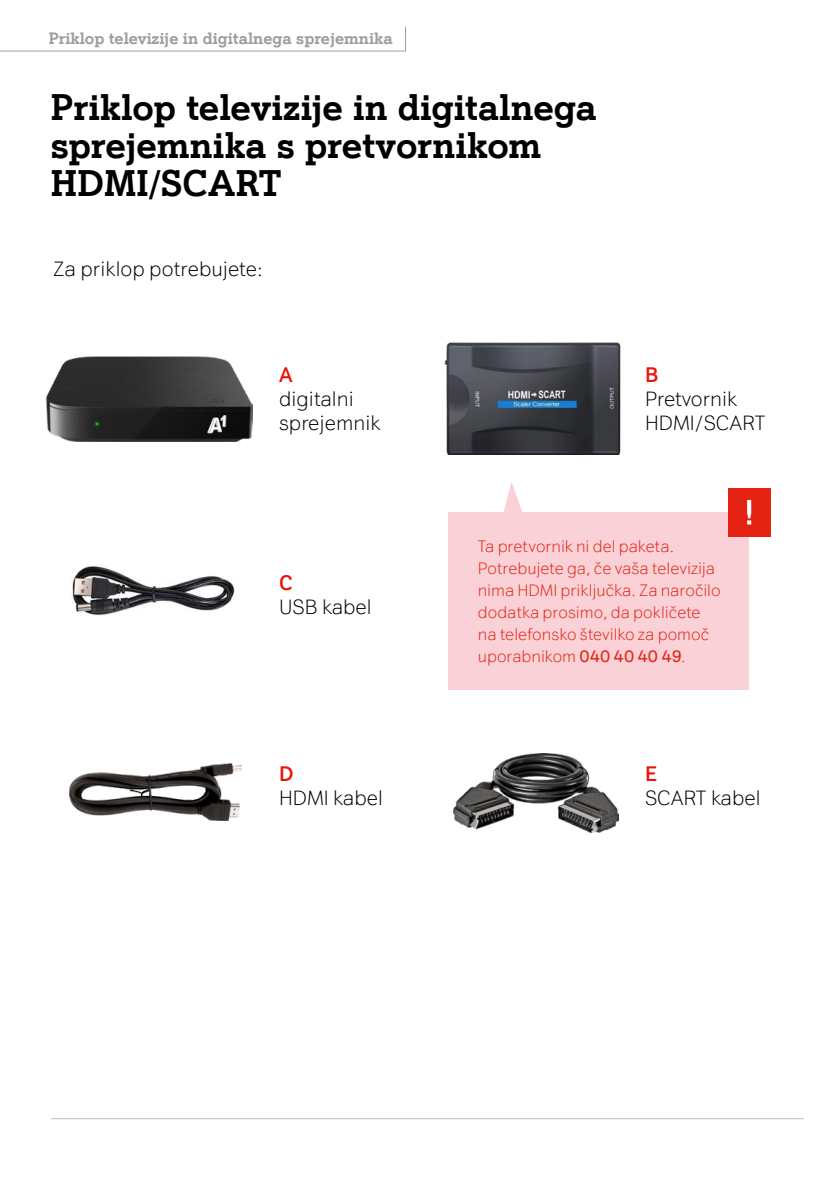
<style>
.page{position:relative;width:840px;height:1191px;background:#fff}
.page>*{position:absolute;margin:0;border:0;box-sizing:border-box;transform-origin:0 0}
.t1{font:700 36px/38px "A1 Serif";color:#000}
.t2{font:300 20px/24px "A1 Sans";color:#000}
.t3{font:700 20px "A1 Sans";color:#eb140a}
.t4{font:300 16px/22px "A1 Sans";letter-spacing:-.005em;color:#e42313}
.t5{font:700 16px "A1 Serif";color:#9d9d9c}
.s1{font-weight:500}
</style>
<div class="page">
<hr style="left:51px;top:1118px;width:752px;height:1px;background:#bcbcbc">
<div style="left:448px;top:512px;width:300px;height:178px;background:#f9d1d6"></div>
<div style="left:727px;top:488px;width:43px;height:48px;background:#e42313"></div>
<svg style="left:747px;top:500px;width:3px;height:24px"></svg>
<img style="left:46px;top:356px;width:206px;height:85px">
<img style="left:444px;top:342px;width:177px;height:113px">
<img style="left:72px;top:566px;width:163px;height:49px">
<img style="left:453px;top:753px;width:164px;height:80px">
<img style="left:69px;top:763px;width:173px;height:57px">
<svg style="left:503px;top:482px;width:19px;height:30px"></svg>
<svg style="left:0;top:26px;width:406px;height:26px"></svg>
<p class="t5" style="left:49px;top:27px;width:345px">Priklop televizije in digitalnega sprejemnika</p>
<h1 class="t1" style="left:51px;top:87px;width:547px">Priklop televizije in digitalnega sprejemnika s pretvornikom<br>HDMI/SCART</h1>
<p class="t2" style="left:53px;top:257px;width:211px">Za priklop potrebujete:</p>
<p class="t3" style="left:279px;top:362px;width:15px">A</p>
<p class="t2" style="left:279px;top:386px;width:103px">digitalni sprejemnik</p>
<p class="t3" style="left:279px;top:570px;width:15px">C</p>
<p class="t2" style="left:279px;top:594px;width:94px">USB kabel</p>
<p class="t3" style="left:279px;top:760px;width:16px">D</p>
<p class="t2" style="left:279px;top:785px;width:105px">HDMI kabel</p>
<p class="t3" style="left:644px;top:362px;width:15px">B</p>
<p class="t2" style="left:644px;top:386px;width:122px">Pretvornik<br>HDMI/SCART</p>
<p class="t4" style="left:477px;top:535px;width:244px">Ta pretvornik ni del paketa.<br>Potrebujete ga, če vaša televizija nima HDMI priključka. Za naročilo dodatka prosimo, da pokličete na telefonsko številko za pomoč uporabnikom <span class="s1">040 40 40 49</span>.</p>
<p class="t3" style="left:644px;top:760px;width:13px">E</p>
<p class="t2" style="left:644px;top:785px;width:117px">SCART kabel</p>
</div>
